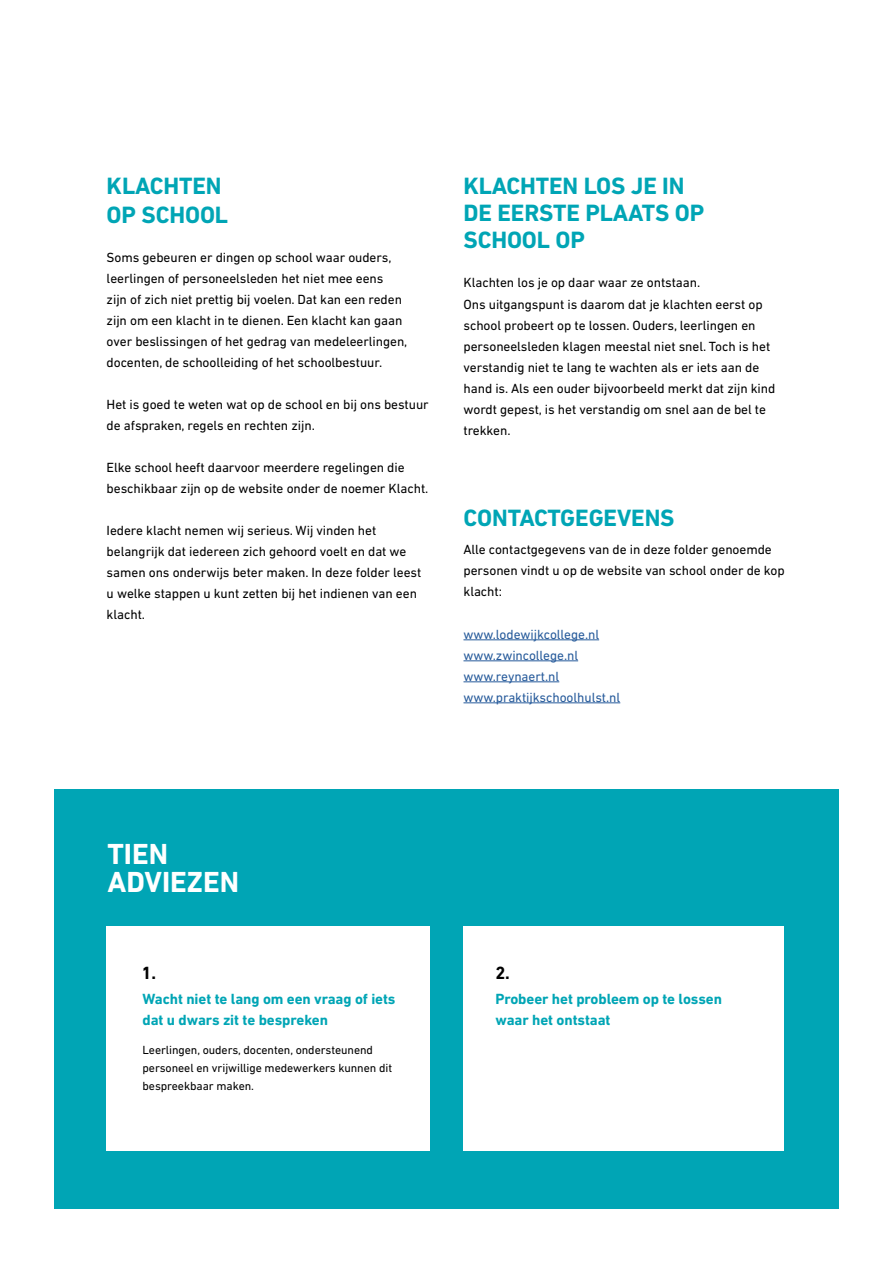
<style>
.page{position:relative;width:893px;height:1263px;background:#fff}
.page>*{position:absolute;margin:0;border:0;box-sizing:border-box;transform-origin:0 0}
.t1{font:700 29.55px/28.5px "DIN Next LT Pro";color:#fff}
.t2{font:700 24px/27px "DIN Next LT Pro";letter-spacing:-.005em;color:#00a5b5}
.t3{font:700 18px "DIN Next LT Pro";color:#000}
.t4{font:700 15px/21px "DIN Next LT Pro";letter-spacing:-.005em;color:#00a5b5}
.t5{font:13.5px/21px "DIN Next LT Pro";letter-spacing:-.005em;color:#000}
.t6{font:13.5px/21px "DIN Next LT Pro";letter-spacing:-.005em;color:#275b9b}
.t7{font:12px/18px "DIN Next LT Pro";letter-spacing:-.005em;color:#000}
</style>
<div class="page">
<div style="left:54px;top:790px;width:785px;height:419px;background:#00a5b5"></div>
<div style="left:106px;top:926px;width:323px;height:224px;background:#fff"></div>
<div style="left:463px;top:926px;width:321px;height:224px;background:#fff"></div>
<hr style="left:463px;top:639px;width:136px;height:1px;background:#275b9b">
<hr style="left:463px;top:660px;width:115px;height:1px;background:#275b9b">
<hr style="left:463px;top:681px;width:96px;height:1px;background:#275b9b">
<hr style="left:463px;top:702px;width:157px;height:1px;background:#275b9b">
<h2 class="t2" style="left:107px;top:172px;width:123px;line-height:28.8px">KLACHTEN<br>OP SCHOOL</h2>
<p class="t5" style="left:107px;top:247px;width:302px">Soms gebeuren er dingen op school waar ouders, leerlingen of personeelsleden het niet mee eens<br>zijn of zich niet prettig bij voelen. Dat kan een reden zijn om een klacht in te dienen. Een klacht kan gaan over beslissingen of het gedrag van medeleerlingen, docenten, de schoolleiding of het schoolbestuur.</p>
<p class="t5" style="left:107px;top:394px;width:324px">Het is goed te weten wat op de school en bij ons bestuur de afspraken, regels en rechten zijn.</p>
<p class="t5" style="left:107px;top:457px;width:323px">Elke school heeft daarvoor meerdere regelingen die beschikbaar zijn op de website onder de noemer Klacht.</p>
<p class="t5" style="left:107px;top:520px;width:316px">Iedere klacht nemen wij serieus. Wij vinden het belangrijk dat iedereen zich gehoord voelt en dat we samen ons onderwijs beter maken. In deze folder leest u welke stappen u kunt zetten bij het indienen van een klacht.</p>
<h2 class="t2" style="left:463px;top:173px;width:242px">KLACHTEN LOS JE IN<br>DE EERSTE PLAATS OP<br>SCHOOL OP</h2>
<p class="t5" style="left:463px;top:272px;width:313px">Klachten los je op daar waar ze ontstaan.<br>Ons uitgangspunt is daarom dat je klachten eerst op school probeert op te lossen. Ouders, leerlingen en personeelsleden klagen meestal niet snel. Toch is het verstandig niet te lang te wachten als er iets aan de hand is. Als een ouder bijvoorbeeld merkt dat zijn kind wordt gepest, is het verstandig om snel aan de bel te trekken.</p>
<h2 class="t2" style="left:463px;top:504px;width:213px">CONTACTGEGEVENS</h2>
<p class="t5" style="left:463px;top:539px;width:323px">Alle contactgegevens van de in deze folder genoemde personen vindt u op de website van school onder de kop klacht:</p>
<p class="t6" style="left:463px;top:623px;width:158px">www.lodewijkcollege.nl www.zwincollege.nl www.reynaert.nl www.praktijkschoolhulst.nl</p>
<h1 class="t1" style="left:107px;top:839px;width:133px">TIEN<br>ADVIEZEN</h1>
<h3 class="t3" style="left:141px;top:962px;width:16px">1.</h3>
<h3 class="t3" style="left:495px;top:962px;width:16px">2.</h3>
<p class="t4" style="left:143px;top:988px;width:255px">Wacht niet te lang om een vraag of iets dat u dwars zit te bespreken</p>
<p class="t7" style="left:143px;top:1040px;width:251px">Leerlingen, ouders, docenten, ondersteunend personeel en vrijwillige medewerkers kunnen dit bespreekbaar maken.</p>
<p class="t4" style="left:495px;top:988px;width:228px">Probeer het probleem op te lossen waar het ontstaat</p>
</div>
